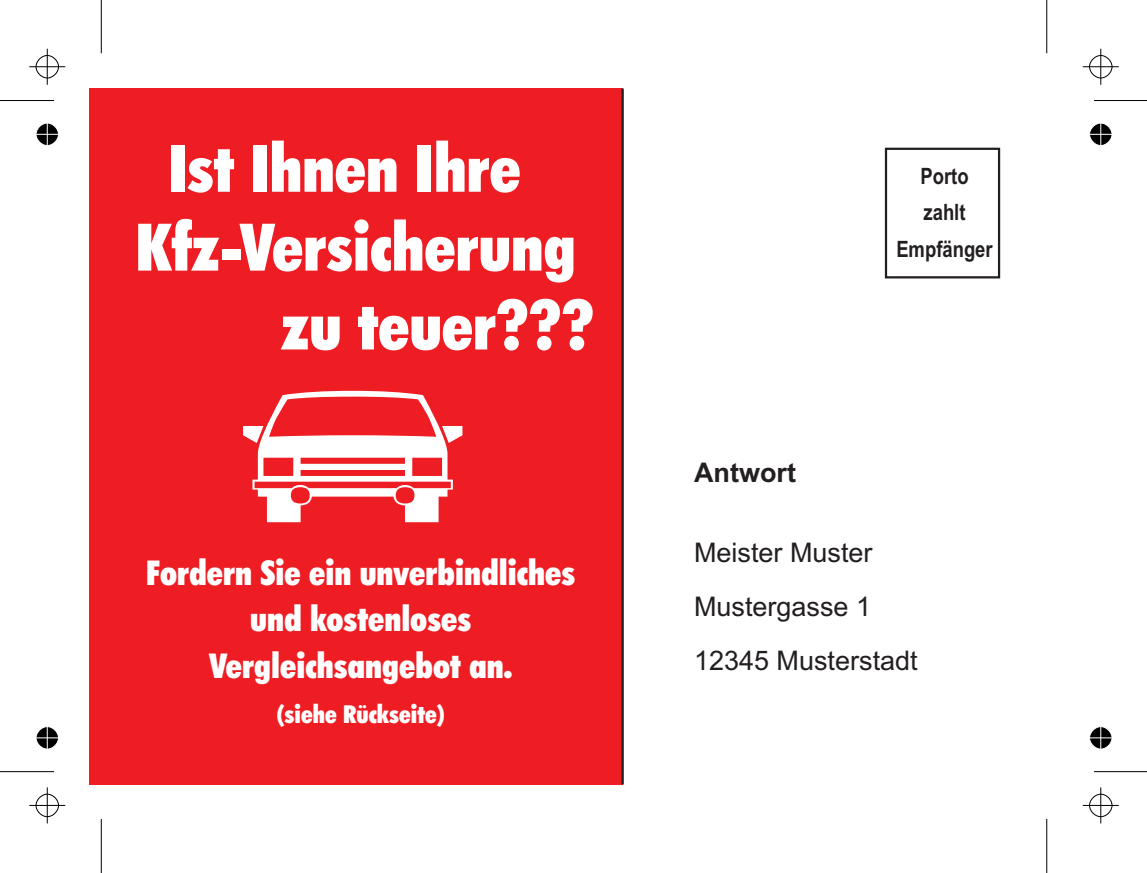
<style>
.page{position:relative;width:1147px;height:873px;background:#fff}
.page>*{position:absolute;margin:0;border:0;box-sizing:border-box;transform-origin:0 0}
.t1{font:900 condensed 65.7px "Futura BT";color:#fff}
.t2{font:900 condensed 34.2px/46.4px "Futura BT";color:#fff;text-align:center}
.t3{font:27px/53.8px "Arial";color:#231f20}
.t4{font:700 27px "Arial";color:#231f20}
.t5{font:900 condensed 24.75px "Futura BT";color:#fff}
.t6{font:700 22.5px/36.7px "Arial Narrow";color:#231f20;text-align:center}
</style>
<div class="page">
<div style="left:89px;top:89px;width:533px;height:695px;background:#ee1d23"></div>
<svg style="left:884px;top:147px;width:117px;height:132px"></svg>
<hr style="left:621px;top:88px;width:2px;height:696px;background:#231f20">
<svg style="left:243px;top:390px;width:219px;height:132px"></svg>
<hr style="left:0;top:771px;width:54px;height:1px;background:#000">
<hr style="left:101px;top:818px;width:1px;height:54px;background:#000">
<hr style="left:0;top:100px;width:54px;height:1px;background:#000">
<hr style="left:101px;top:0;width:1px;height:53px;background:#000">
<hr style="left:1094px;top:100px;width:52px;height:1px;background:#000">
<hr style="left:1046px;top:0;width:1px;height:53px;background:#000">
<hr style="left:1094px;top:771px;width:52px;height:1px;background:#000">
<hr style="left:1046px;top:818px;width:1px;height:54px;background:#000">
<svg style="left:36px;top:793px;width:23px;height:23px"></svg>
<hr style="left:29px;top:804px;width:36px;height:1px;background:#000">
<hr style="left:47px;top:787px;width:1px;height:36px;background:#000">
<svg style="left:36px;top:55px;width:23px;height:23px"></svg>
<hr style="left:29px;top:66px;width:36px;height:1px;background:#000">
<hr style="left:47px;top:49px;width:1px;height:36px;background:#000">
<svg style="left:1089px;top:55px;width:23px;height:23px"></svg>
<hr style="left:1082px;top:66px;width:36px;height:1px;background:#000">
<hr style="left:1100px;top:49px;width:1px;height:36px;background:#000">
<svg style="left:1089px;top:793px;width:23px;height:23px"></svg>
<hr style="left:1082px;top:804px;width:36px;height:1px;background:#000">
<hr style="left:1100px;top:787px;width:1px;height:36px;background:#000">
<svg style="left:36px;top:726px;width:23px;height:23px"></svg>
<hr style="left:29px;top:737px;width:36px;height:1px;background:#fff">
<hr style="left:47px;top:719px;width:1px;height:36px;background:#fff">
<svg style="left:36px;top:123px;width:23px;height:23px"></svg>
<hr style="left:29px;top:134px;width:36px;height:1px;background:#fff">
<hr style="left:47px;top:116px;width:1px;height:36px;background:#fff">
<svg style="left:1089px;top:123px;width:23px;height:23px"></svg>
<hr style="left:1082px;top:134px;width:36px;height:1px;background:#fff">
<hr style="left:1100px;top:116px;width:1px;height:36px;background:#fff">
<svg style="left:1089px;top:726px;width:23px;height:23px"></svg>
<hr style="left:1082px;top:737px;width:36px;height:1px;background:#fff">
<hr style="left:1100px;top:719px;width:1px;height:36px;background:#fff">
<h1 class="t1" style="left:168px;top:142px;width:354px">Ist Ihnen Ihre</h1>
<h1 class="t1" style="left:135px;top:220px;width:442px">Kfz-Versicherung</h1>
<h1 class="t1" style="left:281px;top:299px;width:314px">zu teuer???</h1>
<p class="t2" style="left:146px;top:552px;width:430px">Fordern Sie ein unverbindliches und kostenloses<br>Vergleichsangebot an.</p>
<p class="t5" style="left:276px;top:704px;width:170px">(siehe Rückseite)</p>
<p class="t4" style="left:694px;top:462px;width:103px">Antwort</p>
<p class="t6" style="left:896px;top:159px;width:98px">Porto<br>zahlt<br>Empfänger</p>
<p class="t3" style="left:694px;top:528px;width:225px">Meister Muster<br>Mustergasse 1<br>12345 Musterstadt</p>
</div>
